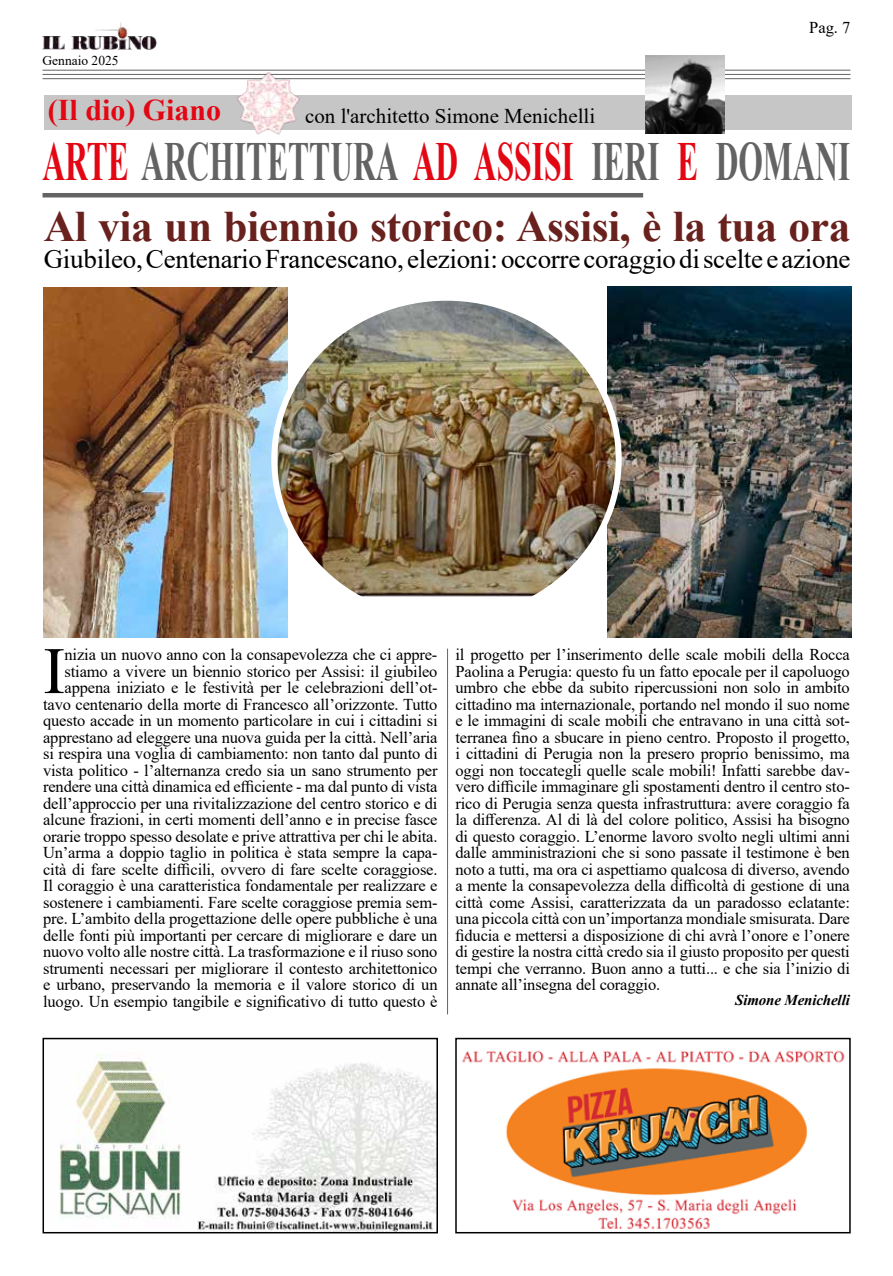
<style>
.page{position:relative;width:893px;height:1276px;background:#fff}
.page>*{position:absolute;margin:0;border:0;box-sizing:border-box;transform-origin:0 0}
.t1{font:66.3px "Times New Roman";color:#000}
.t2{font:700 55.2px "Times New Roman";color:#646363;scale:.57 1}
.t3{font:700 43.5px "Times New Roman";letter-spacing:-.01em;color:#69211d}
.t4{font:700 30px "Times New Roman";color:#e30613}
.t5{font:27px "Times New Roman";letter-spacing:-.01em;color:#000}
.t6{font:21px "Times New Roman";color:#000}
.t7{font:16.5px/16.5px "Times New Roman";letter-spacing:-.01em;color:#000;text-align:right}
.t8{font:italic 700 15px "Times New Roman";letter-spacing:-.01em;color:#000}
.t9{font:13.5px "Times New Roman";color:#000}
.s1{color:#e30613}
</style>
<div class="page">
<hr style="left:43px;top:70px;width:807px;height:1px;background:#646363">
<hr style="left:43px;top:74px;width:807px;height:1px;background:#646363">
<hr style="left:43px;top:78px;width:807px;height:1px;background:#646363">
<img style="left:43px;top:22px;width:113px;height:28px">
<img style="left:59px;top:1054px;width:376px;height:176px">
<div style="left:43px;top:1037px;width:395px;height:196px;border:2px solid #000"></div>
<div style="left:45px;top:95px;width:807px;height:35px;background:#c6c6c6"></div>
<img style="left:645px;top:55px;width:79px;height:78px">
<hr style="left:43px;top:193px;width:600px;height:4px;background:#646363">
<img style="left:233px;top:70px;width:72px;height:65px">
<img style="left:462px;top:1050px;width:383px;height:179px">
<div style="left:455px;top:1037px;width:396px;height:196px;border:2px solid #000"></div>
<img style="left:44px;top:287px;width:244px;height:351px">
<img style="left:608px;top:287px;width:244px;height:351px">
<img style="left:278px;top:298px;width:341px;height:298px">
<hr style="left:447px;top:648px;width:1px;height:366px;background:#646363">
<p class="t7" style="left:809px;top:18px;width:43px">Pag. 7</p>
<p class="t9" style="left:43px;top:51px;width:78px">Gennaio 2025</p>
<h3 class="t4" style="left:48px;top:88px;width:175px">(Il dio) Giano</h3>
<h2 class="t2" style="left:43px;top:121px;width:1419px"><span class="s1">ARTE</span> ARCHITETTURA <span class="s1">AD ASSISI</span> IERI <span class="s1">E</span> DOMANI</h2>
<p class="t6" style="left:305px;top:101px;width:292px">con l'architetto Simone Menichelli</p>
<h3 class="t3" style="left:44px;top:195px;width:808px">Al via un biennio storico: Assisi, è la tua ora</h3>
<h3 class="t5" style="left:44px;top:240px;width:808px">Giubileo, Centenario Francescano, elezioni: occorre coraggio di scelte e azione</h3>
<p class="t7" style="left:43px;top:646px;width:396px">nizia un nuovo anno con la consapevolezza che ci appre&shy;stiamo a vivere un biennio storico per Assisi: il giubileo appena iniziato e le festività per le celebrazioni dell’ot&shy;tavo centenario della morte di Francesco all’orizzonte. Tutto questo accade in un momento particolare in cui i cittadini si apprestano ad eleggere una nuova guida per la città. Nell’aria si respira una voglia di cambiamento: non tanto dal punto di vista politico - l’alternanza credo sia un sano strumento per rendere una città dinamica ed efficiente - ma dal punto di vista dell’approccio per una rivitalizzazione del centro storico e di alcune frazioni, in certi momenti dell’anno e in precise fasce orarie troppo spesso desolate e prive attrattiva per chi le abita.<br>Un’arma a doppio taglio in politica è stata sempre la capa&shy;cità di fare scelte difficili, ovvero di fare scelte coraggiose.<br>Il coraggio è una caratteristica fondamentale per realizzare e sostenere i cambiamenti. Fare scelte coraggiose premia sem&shy;pre. L’ambito della progettazione delle opere pubbliche è una delle fonti più importanti per cercare di migliorare e dare un nuovo volto alle nostre città. La trasformazione e il riuso sono strumenti necessari per migliorare il contesto architettonico e urbano, preservando la memoria e il valore storico di un luogo. Un esempio tangibile e significativo di tutto questo è</p>
<p class="t7" style="left:455px;top:646px;width:396px;text-align:justify">il progetto per l’inserimento delle scale mobili della Rocca Paolina a Perugia: questo fu un fatto epocale per il capoluogo umbro che ebbe da subito ripercussioni non solo in ambito cittadino ma internazionale, portando nel mondo il suo nome e le immagini di scale mobili che entravano in una città sot&shy;terranea fino a sbucare in pieno centro. Proposto il progetto, i cittadini di Perugia non la presero proprio benissimo, ma oggi non toccategli quelle scale mobili! Infatti sarebbe dav&shy;vero difficile immaginare gli spostamenti dentro il centro sto&shy;rico di Perugia senza questa infrastruttura: avere coraggio fa la differenza. Al di là del colore politico, Assisi ha bisogno di questo coraggio. L’enorme lavoro svolto negli ultimi anni dalle amministrazioni che si sono passate il testimone è ben noto a tutti, ma ora ci aspettiamo qualcosa di diverso, avendo a mente la consapevolezza della difficoltà di gestione di una città come Assisi, caratterizzata da un paradosso eclatante: una piccola città con un’importanza mondiale smisurata. Dare fiducia e mettersi a disposizione di chi avrà l’onore e l’onere di gestire la nostra città credo sia il giusto proposito per questi tempi che verranno. Buon anno a tutti... e che sia l’inizio di annate all’insegna del coraggio.</p>
<h1 class="t1" style="left:43px;top:624px;width:24px">I</h1>
<p class="t8" style="left:735px;top:989px;width:116px">Simone Menichelli</p>
</div>
